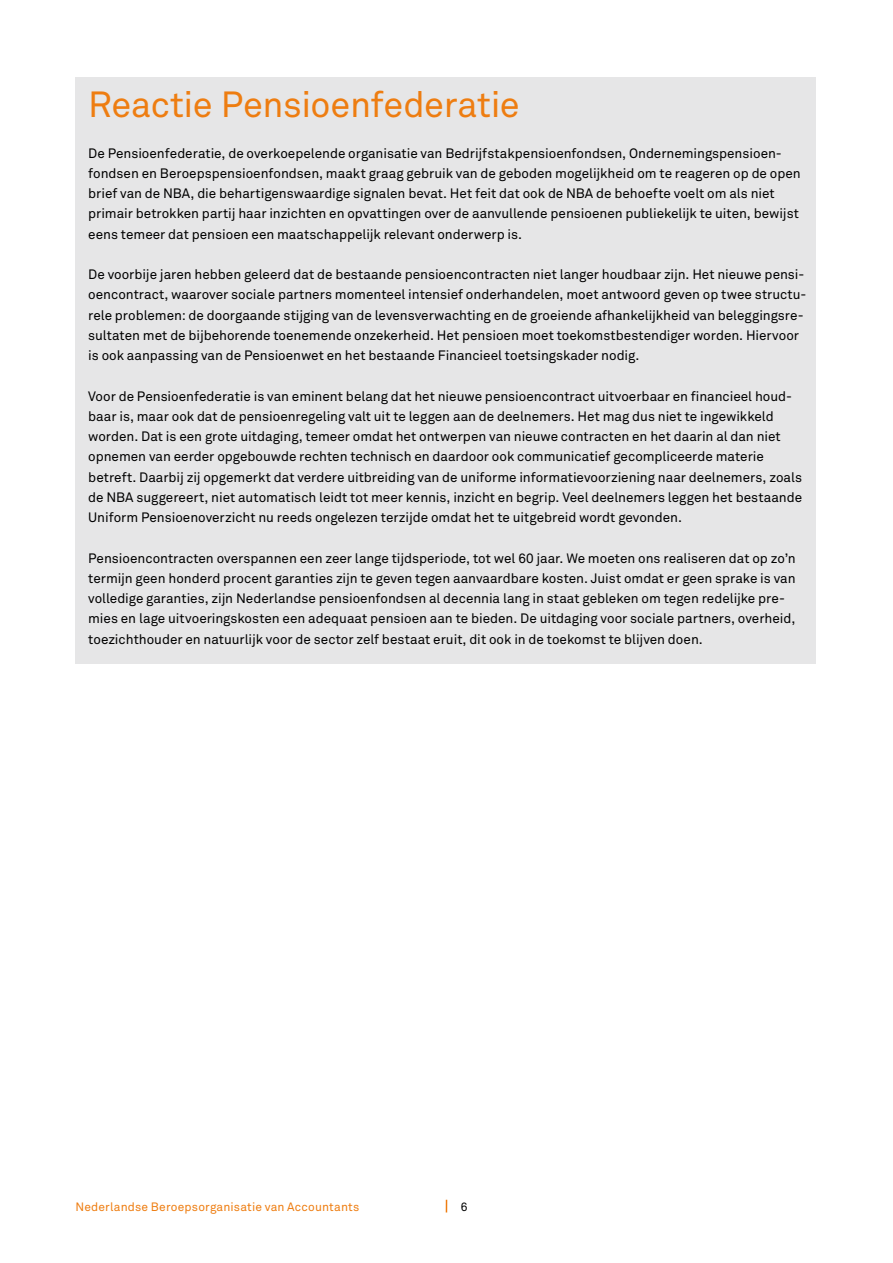
<style>
.page{position:relative;width:893px;height:1263px;background:#fff}
.page>*{position:absolute;margin:0;border:0;box-sizing:border-box;transform-origin:0 0}
.t1{font:36px "Akkurat";letter-spacing:-.01em;color:#ee7d11}
.t2{font:13.5px/20.2px "Akkurat";color:#000}
.t3{font:12px "Akkurat";letter-spacing:.015em;color:#ee7d11}
.t4{font:12px "Akkurat";color:#000}
</style>
<div class="page">
<svg style="left:446px;top:1200px;width:1px;height:12px"></svg>
<div style="left:75px;top:77px;width:741px;height:587px;background:#e6e6e7"></div>
<h1 class="t1" style="left:88px;top:83px;width:433px">Reactie Pensioenfederatie</h1>
<p class="t2" style="left:88px;top:143px;width:714px">De Pensioenfederatie, de overkoepelende organisatie van Bedrijfstakpensioenfondsen, Ondernemingspensioen&shy;fondsen en Beroepspensioenfondsen, maakt graag gebruik van de geboden mogelijkheid om te reageren op de open brief van de NBA, die behartigenswaardige signalen bevat. Het feit dat ook de NBA de behoefte voelt om als niet primair betrokken partij haar inzichten en opvattingen over de aanvullende pensioenen publiekelijk te uiten, bewijst eens temeer dat pensioen een maatschappelijk relevant onderwerp is.</p>
<p class="t2" style="left:88px;top:265px;width:720px">De voorbije jaren hebben geleerd dat de bestaande pensioencontracten niet langer houdbaar zijn. Het nieuwe pensi&shy;oencontract, waarover sociale partners momenteel intensief onderhandelen, moet antwoord geven op twee structu&shy;rele problemen: de doorgaande stijging van de levensverwachting en de groeiende afhankelijkheid van beleggingsre&shy;sultaten met de bijbehorende toenemende onzekerheid. Het pensioen moet toekomstbestendiger worden. Hiervoor is ook aanpassing van de Pensioenwet en het bestaande Financieel toetsingskader nodig.</p>
<p class="t2" style="left:88px;top:386px;width:715px">Voor de Pensioenfederatie is van eminent belang dat het nieuwe pensioencontract uitvoerbaar en financieel houd&shy;baar is, maar ook dat de pensioenregeling valt uit te leggen aan de deelnemers. Het mag dus niet te ingewikkeld worden. Dat is een grote uitdaging, temeer omdat het ontwerpen van nieuwe contracten en het daarin al dan niet opnemen van eerder opgebouwde rechten technisch en daardoor ook communicatief gecompliceerde materie betreft. Daarbij zij opgemerkt dat verdere uitbreiding van de uniforme informatievoorziening naar deelnemers, zoals de NBA suggereert, niet automatisch leidt tot meer kennis, inzicht en begrip. Veel deelnemers leggen het bestaande Uniform Pensioenoverzicht nu reeds ongelezen terzijde omdat het te uitgebreid wordt gevonden.</p>
<p class="t2" style="left:88px;top:548px;width:709px">Pensioencontracten overspannen een zeer lange tijdsperiode, tot wel 60 jaar. We moeten ons realiseren dat op zo’n termijn geen honderd procent garanties zijn te geven tegen aanvaardbare kosten. Juist omdat er geen sprake is van volledige garanties, zijn Nederlandse pensioenfondsen al decennia lang in staat gebleken om tegen redelijke pre&shy;mies en lage uitvoeringskosten een adequaat pensioen aan te bieden. De uitdaging voor sociale partners, overheid, toezichthouder en natuurlijk voor de sector zelf bestaat eruit, dit ook in de toekomst te blijven doen.</p>
<p class="t3" style="left:75px;top:1199px;width:285px">Nederlandse Beroepsorganisatie van Accountants</p>
<p class="t4" style="left:461px;top:1199px;width:8px">6</p>
</div>
